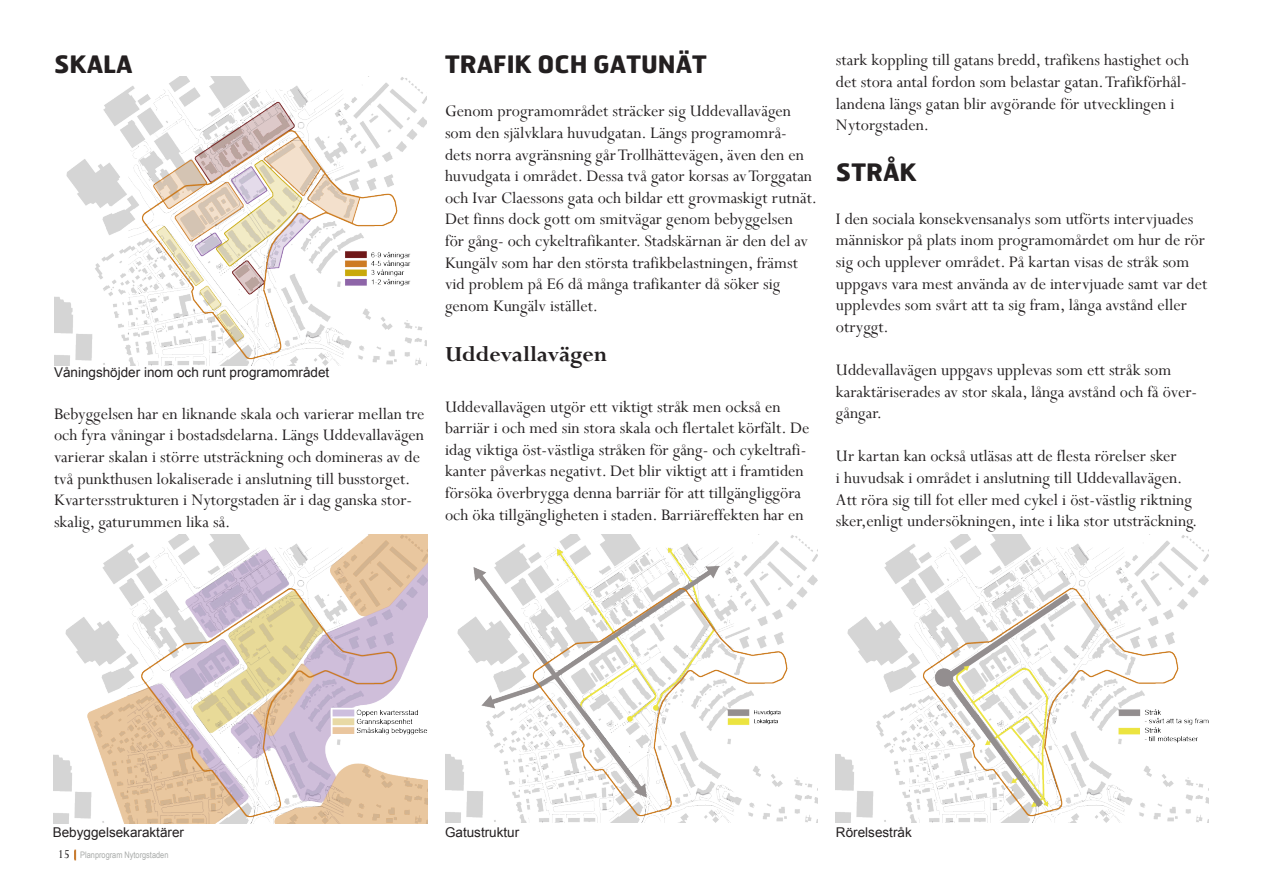
<style>
.page{position:relative;width:1263px;height:893px;background:#fff}
.page>*{position:absolute;margin:0;border:0;box-sizing:border-box;transform-origin:0 0}
.Rubrik_1{font:700 24px "Hermes";color:#231f20}
.Rubrik_2{font:700 24px "Perpetua";color:#231f20}
.Brödtext{font:18px/21.6px "Perpetua";color:#231f20}
.Bildtext{font:13.5px "Arial";color:#231f20}
.t1{font:9px "Arial Narrow";color:#a8aaa9}
.s1{font-family:"Perpetua";font-size:13.5px;color:#231f20}
</style>
<div class="page">
<img style="left:445px;top:535px;width:373px;height:288px">
<img style="left:54px;top:535px;width:373px;height:288px">
<img style="left:54px;top:77px;width:373px;height:288px">
<img style="left:836px;top:535px;width:373px;height:288px">
<svg style="left:74px;top:850px;width:2px;height:10px"></svg>
<p class="Rubrik_1" style="left:54px;top:49px;width:80px">SKALA</p>
<p class="Bildtext" style="left:54px;top:363px;width:277px">Våningshöjder inom och runt programområdet</p>
<p class="Brödtext" style="left:54px;top:402px;width:372px">Bebyggelsen har en liknande skala och varierar mellan tre och fyra våningar i bostadsdelarna. Längs Uddevallavägen varierar skalan i större utsträckning och domineras av de två punkthusen lokaliserade i anslutning till busstorget.</p>
<p class="Brödtext" style="left:54px;top:489px;width:360px">Kvartersstrukturen i Nytorgstaden är i dag ganska stor&shy;skalig, gaturummen lika så.</p>
<p class="Rubrik_1" style="left:445px;top:49px;width:263px">TRAFIK OCH GATUNÄT</p>
<p class="Brödtext" style="left:445px;top:100px;width:374px">Genom programområdet sträcker sig Uddevallavägen som den självklara huvudgatan. Längs programområ&shy;dets norra avgränsning går Trollhättevägen, även den en huvudgata i området. Dessa två gator korsas av Torggatan och Ivar Claessons gata och bildar ett grovmaskigt rutnät.<br>Det finns dock gott om smitvägar genom bebyggelsen<br>för gång- och cykeltrafikanter. Stadskärnan är den del av Kungälv som har den största trafikbelastningen, främst vid problem på E6 då många trafikanter då söker sig genom Kungälv istället.</p>
<p class="Rubrik_2" style="left:445px;top:339px;width:164px">Uddevallavägen</p>
<p class="Brödtext" style="left:445px;top:395px;width:366px">Uddevallavägen utgör ett viktigt stråk men också en barriär i och med sin stora skala och flertalet körfält. De idag viktiga öst-västliga stråken för gång- och cykeltrafi&shy;kanter påverkas negativt. Det blir viktigt att i framtiden försöka överbrygga denna barriär för att tillgängliggöra och öka tillgängligheten i staden. Barriäreffekten har en</p>
<p class="Brödtext" style="left:836px;top:49px;width:354px">stark koppling till gatans bredd, trafikens hastighet och det stora antal fordon som belastar gatan. Trafikförhål&shy;landena längs gatan blir avgörande för utvecklingen i Nytorgstaden.</p>
<p class="Rubrik_1" style="left:836px;top:156px;width:82px">STRÅK</p>
<p class="Brödtext" style="left:836px;top:207px;width:373px">I den sociala konsekvensanalys som utförts intervjuades människor på plats inom programomårdet om hur de rör sig och upplever området. På kartan visas de stråk som uppgavs vara mest använda av de intervjuade samt var det upplevdes som svårt att ta sig fram, långa avstånd eller otryggt.</p>
<p class="Brödtext" style="left:836px;top:359px;width:363px">Uddevallavägen uppgavs upplevas som ett stråk som karaktäriserades av stor skala, långa avstånd och få över&shy;gångar.</p>
<p class="Brödtext" style="left:836px;top:445px;width:363px">Ur kartan kan också utläsas att de flesta rörelser sker<br>i huvudsak i området i anslutning till Uddevallavägen.<br>Att röra sig till fot eller med cykel i öst-västlig riktning sker,enligt undersökningen, inte i lika stor utsträckning.</p>
<p class="Bildtext" style="left:53px;top:823px;width:133px">Bebyggelsekaraktärer</p>
<p class="Bildtext" style="left:445px;top:823px;width:76px">Gatustruktur</p>
<p class="Bildtext" style="left:836px;top:823px;width:77px">Rörelsestråk</p>
<p class="t1" style="left:58px;top:848px;width:112px"><span class="s1">15</span> Planprogram Nytorgstaden</p>
</div>
